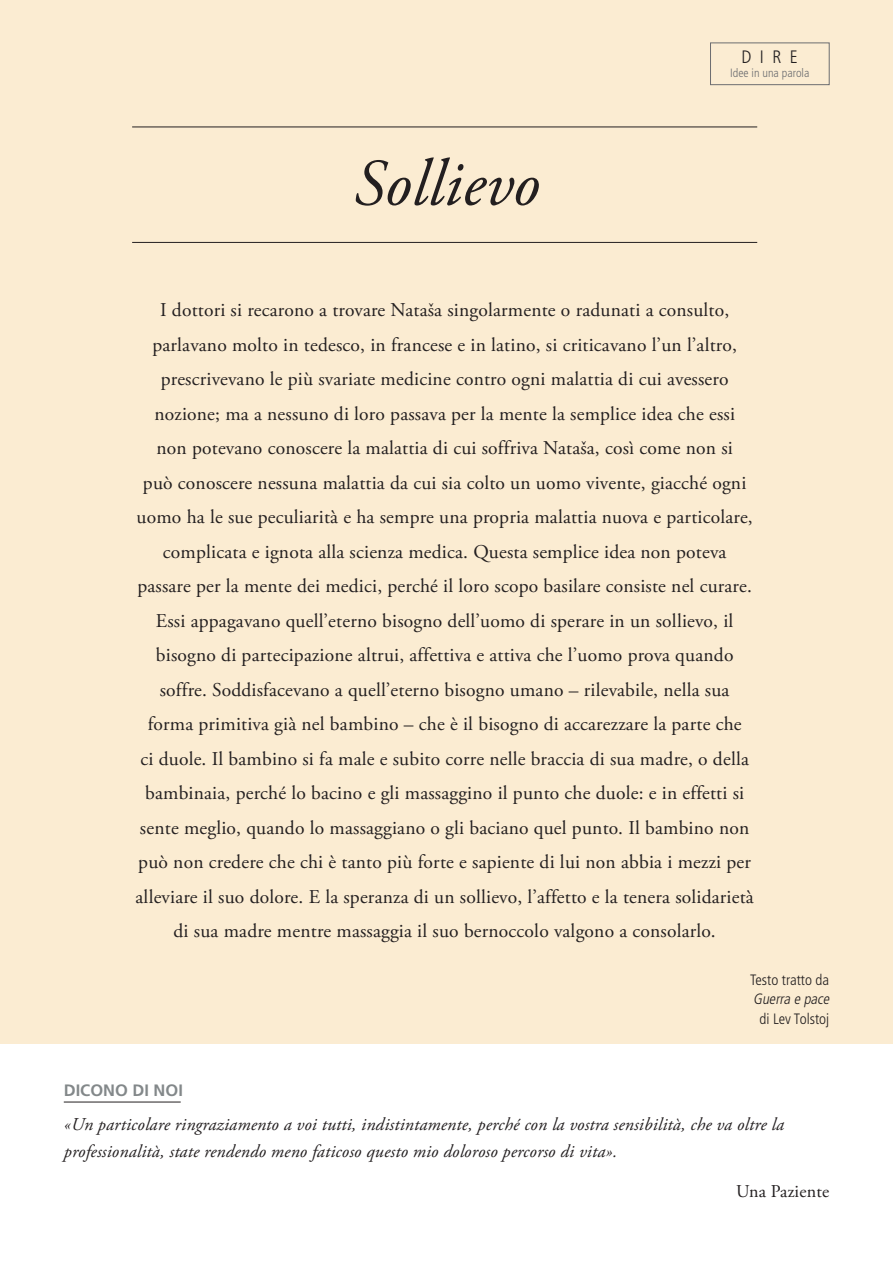
<style>
.page{position:relative;width:893px;height:1263px;background:#fff}
.page>*{position:absolute;margin:0;border:0;box-sizing:border-box;transform-origin:0 0}
.t1{font:italic 66px "Adobe Garamond Pro";color:#231f20}
.t2{font:19.5px/34.5px "Adobe Garamond Pro";letter-spacing:.01em;color:#231f20;text-align:center}
.t3{font:italic 18px/27px "Adobe Garamond Pro";letter-spacing:.01em;color:#231f20}
.t4{font:18px "Adobe Garamond Pro";letter-spacing:.01em;color:#231f20}
.t5{font:300 condensed 18px "Frutiger";color:#231f20}
.t6{font:700 16.5px "Frutiger";color:#83888a}
.t7{font:300 condensed 15px "Frutiger";color:#231f20}
.t8{font:italic 300 condensed 15px "Frutiger";color:#231f20}
.t9{font:300 condensed 12px "Frutiger";color:#6c6d70}
</style>
<div class="page">
<div style="left:0;top:0;width:893px;height:1043px;background:#fbecd2"></div>
<hr style="left:132px;top:127px;width:625px;height:1px;background:#231f20">
<hr style="left:132px;top:242px;width:625px;height:1px;background:#231f20">
<hr style="left:64px;top:1102px;width:117px;height:1px;background:#231f20">
<div style="left:710px;top:43px;width:120px;height:42px;border:1px solid #6c6d70"></div>
<hr style="left:892px;top:0;width:1px;height:182px;background:#fff">
<h1 class="t1" style="left:353px;top:144px;width:188px">Sollievo</h1>
<p class="t5" style="left:741px;top:46px;width:58px">DIRE</p>
<p class="t9" style="left:730px;top:66px;width:81px">Idee in una parola</p>
<p class="t2" style="left:136px;top:293px;width:620px">I dottori si recarono a trovare Nataša singolarmente o radunati a consulto, parlavano molto in tedesco, in francese e in latino, si criticavano l’un l’altro, prescrivevano le più svariate medicine contro ogni malattia di cui avessero nozione; ma a nessuno di loro passava per la mente la semplice idea che essi<br>non potevano conoscere la malattia di cui soffriva Nataša, così come non si<br>può conoscere nessuna malattia da cui sia colto un uomo vivente, giacché ogni uomo ha le sue peculiarità e ha sempre una propria malattia nuova e particolare, complicata e ignota alla scienza medica. Questa semplice idea non poteva passare per la mente dei medici, perché il loro scopo basilare consiste nel curare.<br>Essi appagavano quell’eterno bisogno dell’uomo di sperare in un sollievo, il bisogno di partecipazione altrui, affettiva e attiva che l’uomo prova quando soffre. Soddisfacevano a quell’eterno bisogno umano – rilevabile, nella sua forma primitiva già nel bambino – che è il bisogno di accarezzare la parte che<br>ci duole. Il bambino si fa male e subito corre nelle braccia di sua madre, o della bambinaia, perché lo bacino e gli massaggino il punto che duole: e in effetti si sente meglio, quando lo massaggiano o gli baciano quel punto. Il bambino non può non credere che chi è tanto più forte e sapiente di lui non abbia i mezzi per alleviare il suo dolore. E la speranza di un sollievo, l’affetto e la tenera solidarietà di sua madre mentre massaggia il suo bernoccolo valgono a consolarlo.</p>
<p class="t6" style="left:64px;top:1080px;width:121px">DICONO DI NOI</p>
<p class="t7" style="left:750px;top:971px;width:81px">Testo tratto da</p>
<p class="t8" style="left:753px;top:990px;width:81px">Guerra e pace</p>
<p class="t7" style="left:759px;top:1010px;width:71px">di Lev Tolstoj</p>
<p class="t3" style="left:64px;top:1111px;width:722px">«Un particolare ringraziamento a voi tutti, indistintamente, perché con la vostra sensibilità, che va oltre la professionalità, state rendendo meno faticoso questo mio doloroso percorso di vita».</p>
<p class="t4" style="left:736px;top:1181px;width:95px">Una Paziente</p>
</div>
